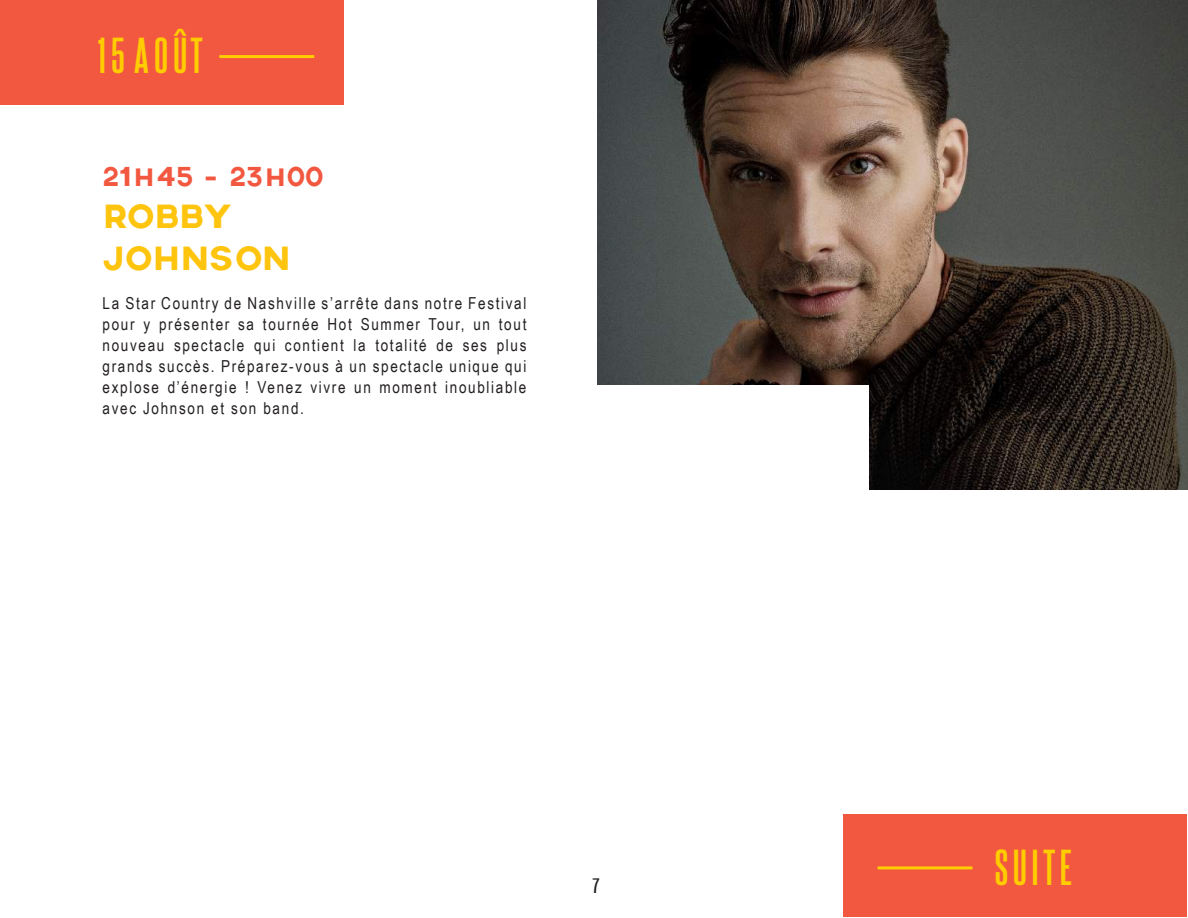
<style>
.page{position:relative;width:1188px;height:918px;background:#fff}
.page>*{position:absolute;margin:0;border:0;box-sizing:border-box;transform-origin:0 0}
.t1{font:700 43.5px "Steelfish Rg";letter-spacing:.1em;color:#fc0}
.t2{font:36px/42px "Axis";color:#fec40e}
.t3{font:27px "Axis";letter-spacing:.04em;color:#f25740}
.t4{font:18px "Steelfish Rg";color:#231f20;scale:1.38 1}
.t5{font:16.5px/21px "Arial Narrow";letter-spacing:.1em;color:#231f20;text-align:justify}
</style>
<div class="page">
<div style="left:0;top:0;width:344px;height:105px;background:#f25740"></div>
<div style="left:843px;top:814px;width:344px;height:103px;background:#f25740"></div>
<img style="left:597px;top:0;width:591px;height:489px">
<div style="left:595px;top:386px;width:274px;height:116px;background:#fff"></div>
<hr style="left:219px;top:55px;width:95px;height:3px;background:#fc0">
<hr style="left:878px;top:866px;width:95px;height:3px;background:#fc0">
<h1 class="t1" style="left:98px;top:25px;width:107px">15 AOÛT</h1>
<h3 class="t3" style="left:103px;top:161px;width:223px">21H45 - 23H00</h3>
<h2 class="t2" style="left:103px;top:196px;width:189px">ROBBY<br>JOHNSON</h2>
<p class="t5" style="left:103px;top:292px;width:425px">La Star Country de Nashville s’arrête dans notre Festival pour y présenter sa tournée Hot Summer Tour, un tout nouveau spectacle qui contient la totalité de ses plus grands succès. Préparez-vous à un spectacle unique qui explose d’énergie ! Venez vivre un moment inoubliable avec Johnson et son band.</p>
<p class="t4" style="left:593px;top:873px;width:7px">7</p>
<h1 class="t1" style="left:995px;top:836px;width:78px">SUITE</h1>
</div>
